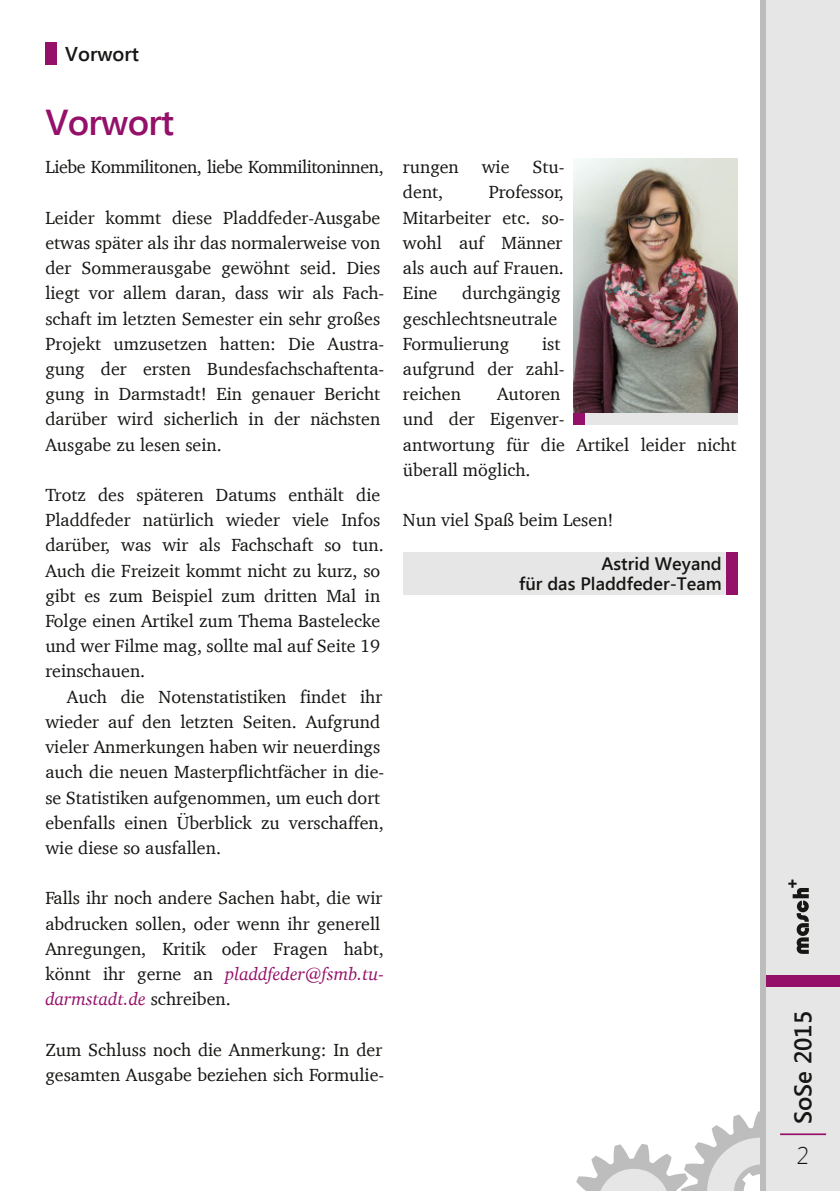
<style>
.page{position:relative;width:840px;height:1191px;background:#fff}
.page>*{position:absolute;margin:0;border:0;box-sizing:border-box;transform-origin:0 0}
.t1{font:600 36px "Segoe UI";letter-spacing:-.02em;color:#941069}
.t2{font:600 24px "Segoe UI";color:#161614}
.t3{font:300 24px "Segoe UI";color:#161614}
.t4{font:600 20px "Segoe UI";color:#161614}
.t5{font:18px/25.2px "Charter";color:#161614}
.t6{font:18px "Charter";letter-spacing:-.02em;color:#161614}
.t7{font:600 18px/20px "Segoe UI";color:#161614;text-align:right}
.s1{font-style:italic;color:#941069}
</style>
<div class="page">
<svg style="left:576px;top:1111px;width:184px;height:80px"></svg>
<div style="left:760px;top:0;width:17px;height:1191px;background:#bdbdbd"></div>
<div style="left:765px;top:0;width:74px;height:1191px;background:#e6e6e6"></div>
<svg style="left:788px;top:879px;width:20px;height:75px"></svg>
<div style="left:765px;top:975px;width:74px;height:11px;background:#941069"></div>
<hr style="left:779px;top:1133px;width:46px;height:2px;background:#941069">
<div style="left:403px;top:552px;width:334px;height:43px;background:#e6e6e6"></div>
<div style="left:726px;top:552px;width:11px;height:43px;background:#941069"></div>
<img style="left:573px;top:159px;width:164px;height:255px">
<div style="left:573px;top:414px;width:164px;height:11px;background:#e6e6e6"></div>
<div style="left:573px;top:414px;width:11px;height:11px;background:#941069"></div>
<div style="left:45px;top:43px;width:12px;height:22px;background:#941069"></div>
<p class="t4" style="left:65px;top:46px;width:75px">Vorwort</p>
<h1 class="t1" style="left:45px;top:108px;width:130px">Vorwort</h1>
<p class="t6" style="left:45px;top:160px;width:339px">Liebe Kommilitonen, liebe Kommilitoninnen,</p>
<p class="t5" style="left:45px;top:206px;width:340px">Leider kommt diese Pladdfeder-Ausgabe etwas später als ihr das normalerweise von der Sommerausgabe gewöhnt seid. Dies liegt vor allem daran, dass wir als Fach&shy;schaft im letzten Semester ein sehr großes Projekt umzusetzen hatten: Die Austra&shy;gung der ersten Bundesfachschaftenta&shy;gung in Darmstadt! Ein genauer Bericht darüber wird sicherlich in der nächsten Ausgabe zu lesen sein.</p>
<p class="t5" style="left:45px;top:483px;width:339px">Trotz des späteren Datums enthält die Pladdfeder natürlich wieder viele Infos darüber, was wir als Fachschaft so tun.<br>Auch die Freizeit kommt nicht zu kurz, so gibt es zum Beispiel zum dritten Mal in Folge einen Artikel zum Thema Bastelecke und wer Filme mag, sollte mal auf Seite 19 reinschauen.</p>
<p class="t5" style="left:45px;top:685px;width:340px;text-indent:22px">Auch die Notenstatistiken findet ihr wieder auf den letzten Seiten. Aufgrund vieler Anmerkungen haben wir neuerdings auch die neuen Masterpflichtfächer in die&shy;se Statistiken aufgenommen, um euch dort ebenfalls einen Überblick zu verschaffen, wie diese so ausfallen.</p>
<p class="t5" style="left:45px;top:887px;width:340px">Falls ihr noch andere Sachen habt, die wir abdrucken sollen, oder wenn ihr generell Anregungen, Kritik oder Fragen habt, könnt ihr gerne an <span class="s1">pladdfeder@fsmb.tu&shy;darmstadt.de</span> schreiben.</p>
<p class="t5" style="left:45px;top:1038px;width:340px">Zum Schluss noch die Anmerkung: In der gesamten Ausgabe beziehen sich Formulie-</p>
<p class="t5" style="left:403px;top:156px;width:57px">rungen</p>
<p class="t5" style="left:481px;top:156px;width:29px">wie</p>
<p class="t5" style="left:532px;top:156px;width:34px">Stu-</p>
<p class="t5" style="left:403px;top:181px;width:42px">dent,</p>
<p class="t5" style="left:403px;top:181px;width:163px;text-align:justify;text-indent:86px">Professor, Mitarbeiter etc. so&shy;wohl auf Männer als auch auf Frauen.<br>Eine</p>
<p class="t5" style="left:403px;top:282px;width:159px;text-indent:59px">durchgängig geschlechtsneutrale<br>Formulierung</p>
<p class="t5" style="left:403px;top:332px;width:163px;text-indent:139px">ist aufgrund der zahl&shy;reichen</p>
<p class="t5" style="left:403px;top:383px;width:335px;text-indent:94px">Autoren<br>und der Eigenver-<br>antwortung für die Artikel leider nicht überall möglich.</p>
<p class="t5" style="left:403px;top:509px;width:212px">Nun viel Spaß beim Lesen!</p>
<p class="t7" style="left:519px;top:555px;width:204px">Astrid Weyand<br>für das Pladdfeder-Team</p>
<h2 class="t2" style="left:792px;top:1124px;width:115px;rotate:-90deg">SoSe 2015</h2>
<h2 class="t3" style="left:796px;top:1141px;width:14px">2</h2>
</div>
